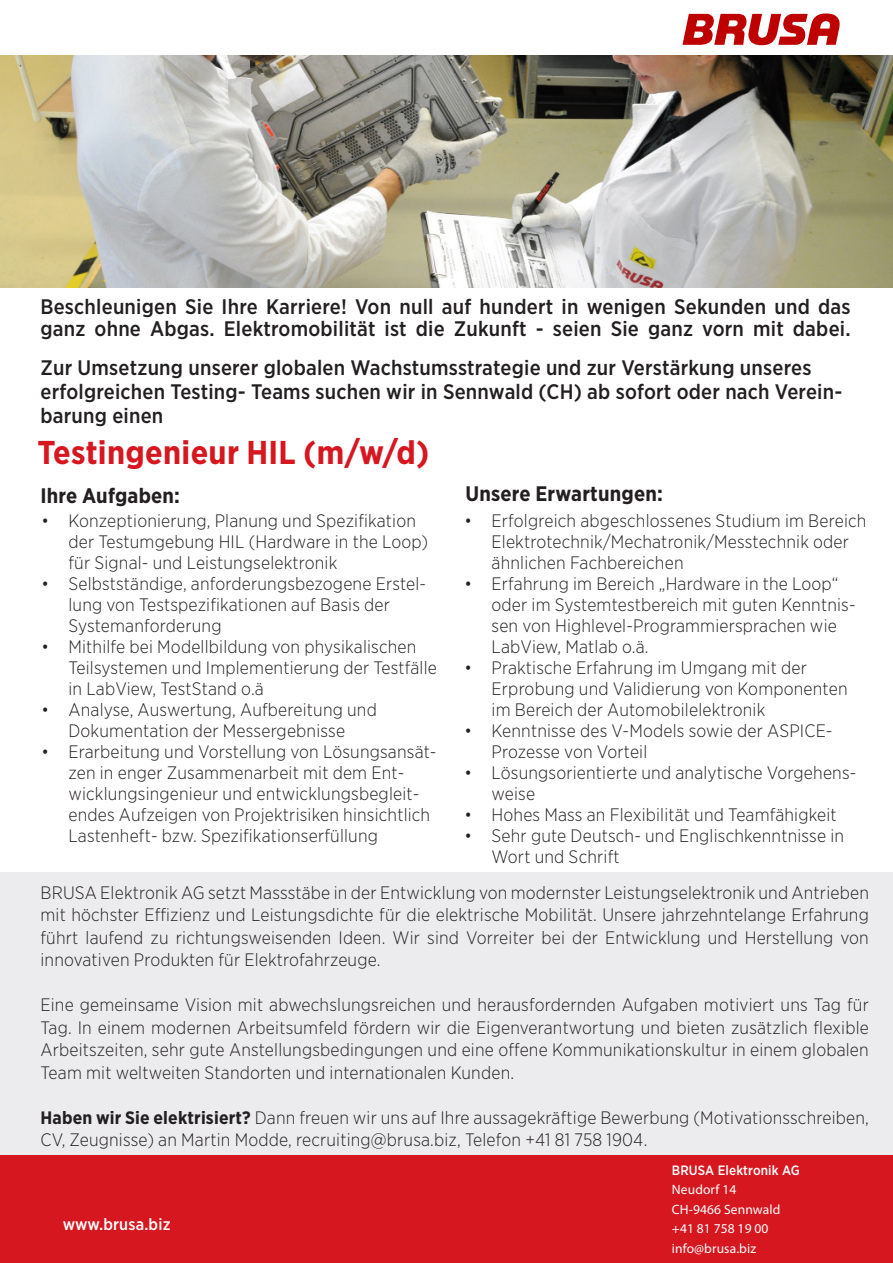
<style>
.page{position:relative;width:893px;height:1263px;background:#fff}
.page>*{position:absolute;margin:0;border:0;box-sizing:border-box;transform-origin:0 0}
.t1{font:700 33px "Gotham Narrow";letter-spacing:.01em;color:#d7171f}
.t2{font:500 21px/24px "Gotham Narrow";letter-spacing:.01em;color:#231f20}
.t3{font:700 21px "Gotham Narrow";letter-spacing:.01em;color:#231f20}
.t4{font:300 18px/21px "Gotham Narrow";letter-spacing:.01em;color:#231f20}
.u-tit_w{font:500 16.5px "Gotham Narrow";letter-spacing:.01em;color:#fff}
.txt-w{font:13.5px "Myriad Pro";letter-spacing:.01em;color:#fff}
.txt-w-2{font:500 13.5px "Gotham Narrow";letter-spacing:.01em;color:#fff}
.s1{font-weight:700}
</style>
<div class="page">
<div style="left:0;top:873px;width:893px;height:390px;background:#ececee"></div>
<div style="left:0;top:1155px;width:893px;height:108px;background:#d7171f"></div>
<img style="left:0;top:55px;width:893px;height:232px">
<svg style="left:682px;top:14px;width:158px;height:31px"></svg>
<p class="t2" style="left:40px;top:295px;width:812px;line-height:22.5px">Beschleunigen Sie Ihre Karriere! Von null auf hundert in wenigen Sekunden und das ganz ohne Abgas. Elektromobilität ist die Zukunft - seien Sie ganz vorn mit dabei.</p>
<p class="t2" style="left:40px;top:355px;width:803px">Zur Umsetzung unserer globalen Wachstumsstrategie und zur Verstärkung unseres erfolgreichen Testing- Teams suchen wir in Sennwald (CH) ab sofort oder nach Verein&shy;barung einen</p>
<p class="t1" style="left:37px;top:431px;width:394px">Testingenieur HIL (m/w/d)</p>
<p class="t3" style="left:40px;top:482px;width:141px">Ihre Aufgaben:</p>
<p class="t3" style="left:465px;top:480px;width:199px">Unsere Erwartungen:</p>
<p class="t4" style="left:68px;top:509px;width:361px;text-indent:-27px">• Konzeptionierung, Planung und Spezifikation der Testumgebung HIL (Hardware in the Loop) für Signal- und Leistungselektronik</p>
<p class="t4" style="left:68px;top:572px;width:359px;text-indent:-27px">• Selbstständige, anforderungsbezogene Erstel&shy;lung von Testspezifikationen auf Basis der<br>Systemanforderung</p>
<p class="t4" style="left:68px;top:635px;width:370px;text-indent:-27px">• Mithilfe bei Modellbildung von physikalischen<br>Teilsystemen und Implementierung der Testfälle in LabView, TestStand o.ä</p>
<p class="t4" style="left:41px;top:698px;width:337px;text-align:center">• Analyse, Auswertung, Aufbereitung und<br>Dokumentation der Messergebnisse</p>
<p class="t4" style="left:68px;top:740px;width:370px;text-indent:-27px">• Erarbeitung und Vorstellung von Lösungsansät&shy;zen in enger Zusammenarbeit mit dem Ent&shy;wicklungsingenieur und entwicklungsbegleit&shy;endes Aufzeigen von Projektrisiken hinsichtlich Lastenheft- bzw. Spezifikationserfüllung</p>
<p class="t4" style="left:492px;top:509px;width:376px;text-indent:-27px">• Erfolgreich abgeschlossenes Studium im Bereich<br>Elektrotechnik/Mechatronik/Messtechnik oder ähnlichen Fachbereichen</p>
<p class="t4" style="left:492px;top:572px;width:366px;text-indent:-27px">• Erfahrung im Bereich „Hardware in the Loop“ oder im Systemtestbereich mit guten Kenntnis&shy;sen von Highlevel-Programmiersprachen wie LabView, Matlab o.ä.</p>
<p class="t4" style="left:492px;top:656px;width:357px;text-indent:-27px">• Praktische Erfahrung im Umgang mit der<br>Erprobung und Validierung von Komponenten im Bereich der Automobilelektronik</p>
<p class="t4" style="left:492px;top:719px;width:342px;text-indent:-27px">• Kenntnisse des V-Models sowie der ASPICE-<br>Prozesse von Vorteil</p>
<p class="t4" style="left:492px;top:761px;width:366px;text-indent:-27px">• Lösungsorientierte und analytische Vorgehens&shy;weise</p>
<p class="t4" style="left:465px;top:803px;width:374px">• Hohes Mass an Flexibilität und Teamfähigkeit</p>
<p class="t4" style="left:492px;top:824px;width:354px;text-indent:-27px">• Sehr gute Deutsch- und Englischkenntnisse in<br>Wort und Schrift</p>
<p class="t4" style="left:40px;top:880px;width:830px;line-height:22.5px;text-align:justify">BRUSA Elektronik AG setzt Massstäbe in der Entwicklung von modernster Leistungselektronik und Antrieben mit höchster Effizienz und Leistungsdichte für die elektrische Mobilität. Unsere jahrzehntelange Erfahrung führt laufend zu richtungsweisenden Ideen. Wir sind Vorreiter bei der Entwicklung und Herstellung von innovativen Produkten für Elektrofahrzeuge.</p>
<p class="t4" style="left:40px;top:993px;width:830px;line-height:22.5px;text-align:justify">Eine gemeinsame Vision mit abwechslungsreichen und herausfordernden Aufgaben motiviert uns Tag für Tag. In einem modernen Arbeitsumfeld fördern wir die Eigenverantwortung und bieten zusätzlich flexible Arbeitszeiten, sehr gute Anstellungsbedingungen und eine offene Kommunikationskultur in einem globalen Team mit weltweiten Standorten und internationalen Kunden.</p>
<p class="t4" style="left:40px;top:1105px;width:830px;line-height:22.5px"><span class="s1">Haben wir Sie elektrisiert?</span> Dann freuen wir uns auf Ihre aussagekräftige Bewerbung (Motivationsschreiben,<br>CV, Zeugnisse) an Martin Modde, recruiting@brusa.biz, Telefon +41 81 758 1904.</p>
<p class="u-tit_w" style="left:63px;top:1214px;width:109px">www.brusa.biz</p>
<p class="txt-w-2" style="left:672px;top:1161px;width:130px">BRUSA Elektronik AG</p>
<p class="txt-w" style="left:672px;top:1181px;width:66px">Neudorf 14</p>
<p class="txt-w" style="left:672px;top:1201px;width:110px">CH-9466 Sennwald</p>
<p class="txt-w" style="left:672px;top:1220px;width:98px">+41 81 758 19 00</p>
<p class="txt-w" style="left:672px;top:1240px;width:86px">info@brusa.biz</p>
</div>
